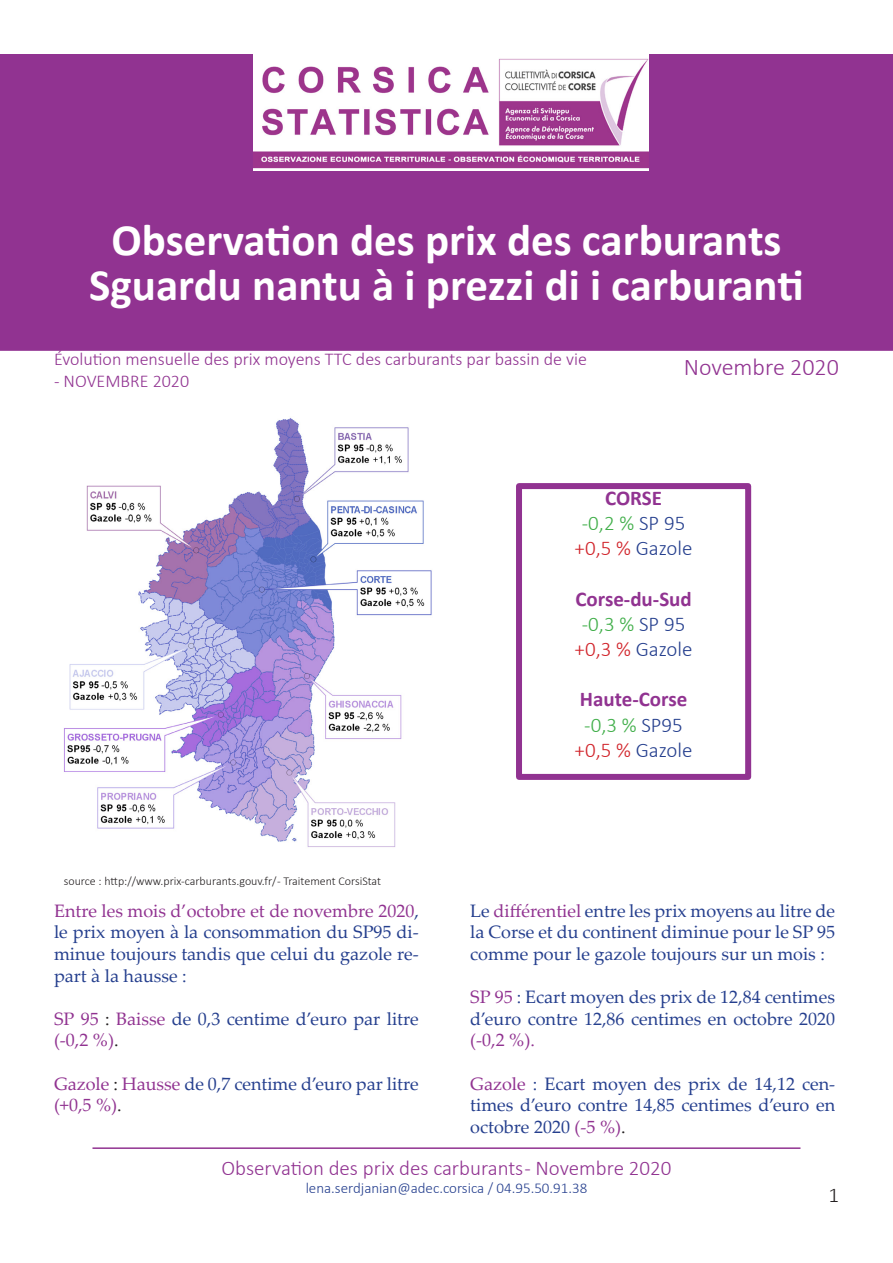
<style>
.page{position:relative;width:893px;height:1263px;background:#fff}
.page>*{position:absolute;margin:0;border:0;box-sizing:border-box;transform-origin:0 0}
.t1{font:700 45px "Calibri";color:#fff}
.t2{font:300 24px "Calibri";color:#913391}
.t3{font:300 21px "Calibri";color:#913391}
.t4{font:300 21px "Calibri";color:#253f8e}
.t5{font:700 21px "Calibri";color:#913391}
.t6{font:300 21px "Calibri";color:#40ae49}
.t7{font:300 21px "Calibri";color:#231f20}
.t8{font:18px/21.6px "Palatino Linotype";color:#253f8e;text-align:justify}
.t9{font:300 18px "Calibri";color:#913391}
.t10{font:300 15px "Calibri";color:#253f8e}
.t11{font:300 12px "Calibri";color:#231f20}
.s1{color:#913391}
.s2{color:#231f20}
.s3{color:#253f8e}
.s4{color:#d1232a}
</style>
<div class="page">
<hr style="left:92px;top:1147px;width:708px;height:2px;background:#913391">
<div style="left:1px;top:55px;width:891px;height:295px;background:#913391"></div>
<div style="left:0;top:54px;width:893px;height:297px;border:2px solid #913391"></div>
<img style="left:253px;top:54px;width:395px;height:116px">
<div style="left:516px;top:483px;width:235px;height:297px;border:6px solid #913391"></div>
<img style="left:64px;top:418px;width:368px;height:429px">
<p class="t1" style="left:111px;top:208px;width:672px">Observation des prix des carburants</p>
<p class="t1" style="left:89px;top:253px;width:716px">Sguardu nantu à i prezzi di i carburanti</p>
<p class="t9" style="left:54px;top:348px;width:534px">Évolution mensuelle des prix moyens TTC des carburants par bassin de vie</p>
<p class="t9" style="left:54px;top:370px;width:137px">- NOVEMBRE 2020</p>
<p class="t2" style="left:684px;top:352px;width:157px">Novembre 2020</p>
<p class="t11" style="left:64px;top:873px;width:319px">source : http://www.prix-carburants.gouv.fr/ - Traitement CorsiStat</p>
<p class="t8" style="left:54px;top:899px;width:366px"><span class="s1">Entre les mois d’octobre et de novembre 2020</span>, le prix moyen à la consommation du SP95 di&shy;minue toujours tandis que celui du gazole re&shy;part à la hausse :</p>
<p class="t8" style="left:54px;top:1007px;width:366px"><span class="s1">SP 95</span> <span class="s2">:</span> <span class="s1">Baisse</span> de 0,3 centime d’euro par litre <span class="s1">(-0,2 %)</span><span class="s2">.</span></p>
<p class="t8" style="left:54px;top:1072px;width:366px"><span class="s1">Gazole</span> <span class="s2">:</span> <span class="s1">Hausse</span> de 0,7 centime d’euro par litre <span class="s1">(+0,5 %)</span><span class="s2">.</span></p>
<p class="t5" style="left:605px;top:483px;width:58px">CORSE</p>
<p class="t6" style="left:582px;top:510px;width:105px">-0,2 % <span class="s3">SP 95</span></p>
<p class="t4" style="left:575px;top:535px;width:119px"><span class="s4">+0,5 %</span> Gazole</p>
<p class="t5" style="left:575px;top:584px;width:118px">Corse-du-Sud</p>
<p class="t6" style="left:582px;top:611px;width:105px">-0,3 % <span class="s3">SP 95</span></p>
<p class="t4" style="left:575px;top:636px;width:119px"><span class="s4">+0,3 %</span> Gazole</p>
<p class="t5" style="left:580px;top:685px;width:109px">Haute-Corse</p>
<p class="t6" style="left:584px;top:712px;width:100px">-0,3 % <span class="s3">SP95</span></p>
<p class="t4" style="left:575px;top:737px;width:119px"><span class="s4">+0,5 %</span> Gazole</p>
<p class="t8" style="left:470px;top:899px;width:366px">Le <span class="s1">différentiel</span> entre les prix moyens au litre de la Corse et du continent diminue pour le SP 95 comme pour le gazole toujours sur un mois :</p>
<p class="t8" style="left:470px;top:985px;width:366px"><span class="s1">SP 95</span> : Ecart moyen des prix de 12,84 centimes d’euro contre 12,86 centimes en octobre 2020 <span class="s1">(-0,2 %).</span></p>
<p class="t8" style="left:470px;top:1072px;width:366px"><span class="s1">Gazole</span> : Ecart moyen des prix de 14,12 cen&shy;times d’euro contre 14,85 centimes d’euro en octobre 2020 <span class="s1">(-5 %)</span><span class="s2">.</span></p>
<p class="t3" style="left:222px;top:1154px;width:451px">Observation des prix des carburants - Novembre 2020</p>
<p class="t10" style="left:306px;top:1178px;width:283px">lena.serdjanian@adec.corsica / 04.95.50.91.38</p>
<p class="t7" style="left:828px;top:1182px;width:12px">1</p>
</div>
